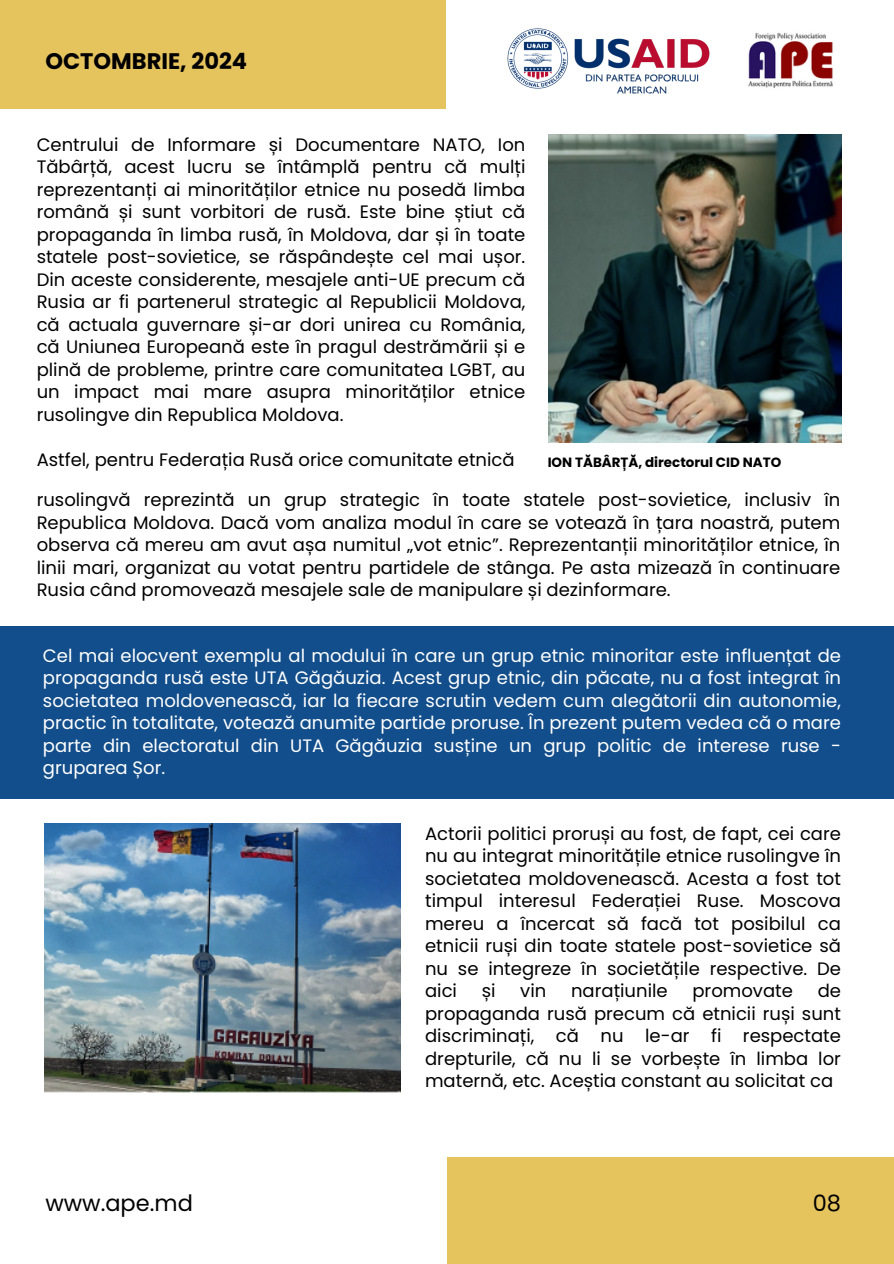
<style>
.page{position:relative;width:894px;height:1264px;background:#fff}
.page>*{position:absolute;margin:0;border:0;box-sizing:border-box;transform-origin:0 0}
.t1{font:700 22.5px "Poppins";color:#000}
.t2{font:22.5px "Poppins";color:#000}
.t3{font:18px/22.5px "Poppins";color:#000;text-align:justify}
.t4{font:18px/22.5px "Poppins";color:#fff;text-align:justify}
.t5{font:700 13.5px "Poppins";color:#000}
</style>
<div class="page">
<div style="left:0;top:0;width:446px;height:109px;background:#e5c35d"></div>
<div style="left:446px;top:1157px;width:447px;height:106px;background:#e5c35d"></div>
<img style="left:748px;top:32px;width:85px;height:56px">
<img style="left:507px;top:28px;width:203px;height:66px">
<img style="left:548px;top:134px;width:292px;height:308px">
<img style="left:44px;top:823px;width:356px;height:269px">
<div style="left:0;top:626px;width:893px;height:172px;background:#124e8b"></div>
<p class="t1" style="left:45px;top:45px;width:203px">OCTOMBRIE, 2024</p>
<p class="t3" style="left:37px;top:133px;width:490px">Centrului de Informare și Documentare NATO, Ion Tăbârță, acest lucru se întâmplă pentru că mulți reprezentanți ai minorităților etnice nu posedă limba română și sunt vorbitori de rusă. Este bine știut că propaganda în limba rusă, în Moldova, dar și în toate statele post-sovietice, se răspândește cel mai ușor.<br>Din aceste considerente, mesajele anti-UE precum că Rusia ar fi partenerul strategic al Republicii Moldova, că actuala guvernare și-ar dori unirea cu România, că Uniunea Europeană este în pragul destrămării și e plină de probleme, printre care comunitatea LGBT, au un impact mai mare asupra minorităților etnice rusolingve din Republica Moldova.</p>
<h3 class="t3" style="left:37px;top:448px;width:479px">Astfel, pentru Federația Rusă orice comunitate etnică</h3>
<h3 class="t5" style="left:547px;top:452px;width:235px">ION TĂBÂRȚĂ, directorul CID NATO</h3>
<h3 class="t3" style="left:37px;top:488px;width:804px">rusolingvă reprezintă un grup strategic în toate statele post-sovietice, inclusiv în Republica Moldova. Dacă vom analiza modul în care se votează în țara noastră, putem observa că mereu am avut așa numitul „vot etnic”. Reprezentanții minorităților etnice, în linii mari, organizat au votat pentru partidele de stânga. Pe asta mizează în continuare Rusia când promovează mesajele sale de manipulare și dezinformare.</h3>
<p class="t4" style="left:43px;top:644px;width:799px">Cel mai elocvent exemplu al modului în care un grup etnic minoritar este influențat de propaganda rusă este UTA Găgăuzia. Acest grup etnic, din păcate, nu a fost integrat în societatea moldovenească, iar la fiecare scrutin vedem cum alegătorii din autonomie, practic în totalitate, votează anumite partide proruse. În prezent putem vedea că o mare parte din electoratul din UTA Găgăuzia susține un grup politic de interese ruse - gruparea Șor.</p>
<h2 class="t3" style="left:425px;top:822px;width:417px">Actorii politici proruși au fost, de fapt, cei care nu au integrat minoritățile etnice rusolingve în societatea moldovenească. Acesta a fost tot timpul interesul Federației Ruse. Moscova mereu a încercat să facă tot posibilul ca etnicii ruși din toate statele post-sovietice să nu se integreze în societățile respective. De aici</h2>
<h2 class="t3" style="left:481px;top:979px;width:15px">și</h2>
<h2 class="t3" style="left:520px;top:979px;width:28px">vin</h2>
<h2 class="t3" style="left:571px;top:979px;width:98px">narațiunile</h2>
<h2 class="t3" style="left:692px;top:979px;width:102px">promovate</h2>
<h2 class="t3" style="left:425px;top:979px;width:417px;text-indent:392px">de propaganda rusă precum că etnicii ruși sunt discriminați, că nu le-ar fi respectate drepturile, că nu li se vorbește în limba lor maternă, etc. Aceștia constant au solicitat ca</h2>
<h3 class="t2" style="left:45px;top:1187px;width:149px">www.ape.md</h3>
<h3 class="t2" style="left:812px;top:1187px;width:30px">08</h3>
</div>
